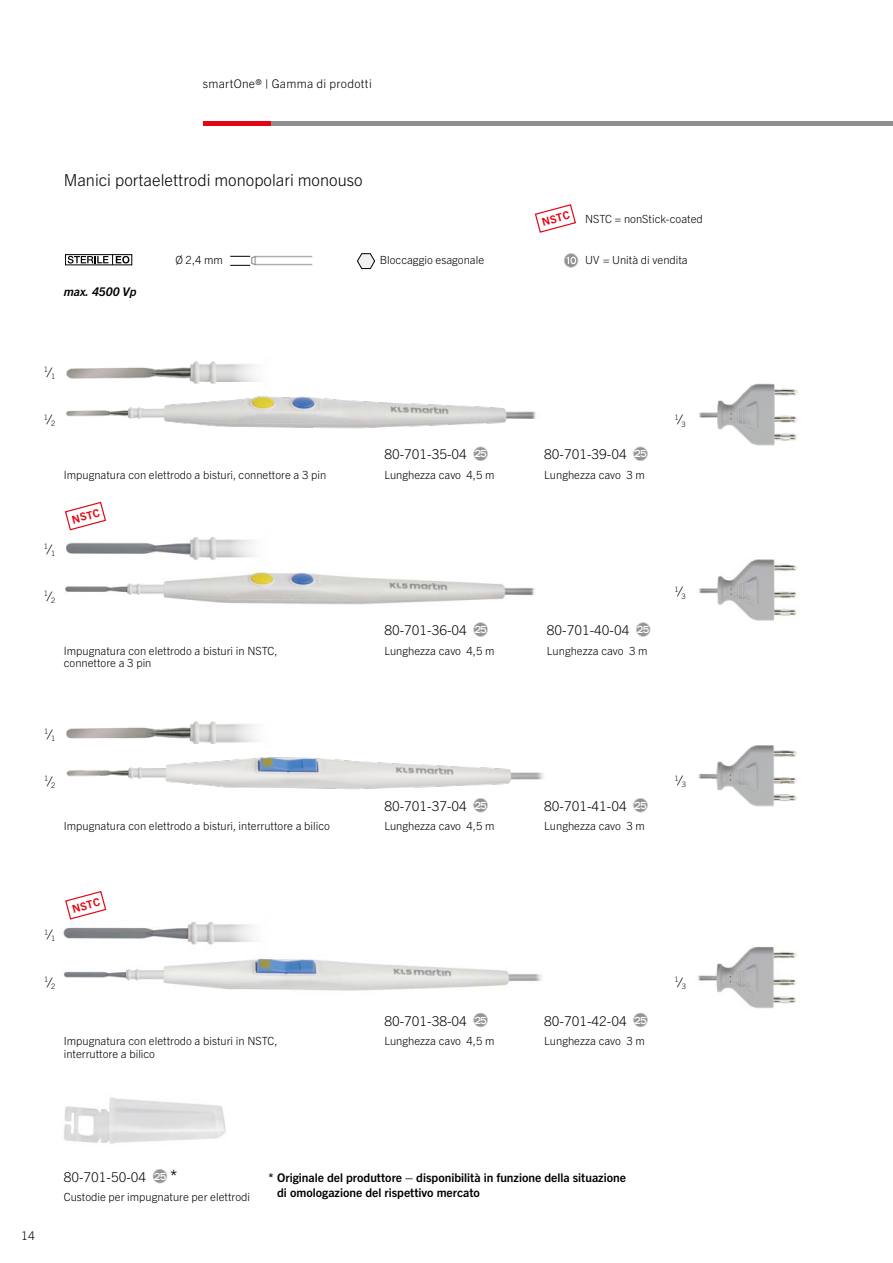
<style>
.page{position:relative;width:893px;height:1263px;background:#fff}
.page>*{position:absolute;margin:0;border:0;box-sizing:border-box;transform-origin:0 0}
.t1{font:300 16.5px "Trade Gothic Next LT Pro";color:#000}
.t2{font:300 13.5px "Trade Gothic Next LT Pro";color:#000}
.t3{font:700 12px/15px "Trade Gothic Next LT Pro";color:#000}
.t4{font:300 12px "Trade Gothic Next LT Pro";letter-spacing:.025em;color:#000}
.t5{font:italic 700 12px "Trade Gothic Next LT Pro";color:#000}
.t6{font:300 11.25px/12.8px "Trade Gothic Next LT Pro";color:#000}
.t7{font:700 10.95px "Trade Gothic Next LT Pro";color:#e30613}
.t8{font:300 7.5px "Trade Gothic Next LT Pro";color:#000}
.s1{font-size:12.75px}
.s2{font-size:18px}
</style>
<div class="page">
<img style="left:66px;top:395px;width:470px;height:34px">
<img style="left:66px;top:361px;width:192px;height:23px">
<img style="left:65px;top:572px;width:470px;height:33px">
<img style="left:66px;top:537px;width:206px;height:33px">
<img style="left:66px;top:757px;width:478px;height:56px">
<img style="left:66px;top:721px;width:192px;height:23px">
<img style="left:63px;top:956px;width:479px;height:57px">
<img style="left:63px;top:921px;width:210px;height:38px">
<svg style="left:64px;top:501px;width:42px;height:30px"></svg>
<svg style="left:65px;top:891px;width:42px;height:29px"></svg>
<img style="left:699px;top:383px;width:99px;height:63px">
<img style="left:698px;top:559px;width:99px;height:62px">
<img style="left:698px;top:745px;width:99px;height:62px">
<img style="left:698px;top:946px;width:99px;height:63px">
<img style="left:64px;top:1097px;width:162px;height:47px">
<svg style="left:534px;top:204px;width:42px;height:29px"></svg>
<svg style="left:473px;top:447px;width:15px;height:14px"></svg>
<svg style="left:633px;top:447px;width:15px;height:14px"></svg>
<svg style="left:473px;top:798px;width:15px;height:14px"></svg>
<svg style="left:633px;top:798px;width:15px;height:14px"></svg>
<svg style="left:473px;top:622px;width:15px;height:15px"></svg>
<svg style="left:636px;top:622px;width:14px;height:15px"></svg>
<svg style="left:473px;top:1013px;width:15px;height:14px"></svg>
<svg style="left:633px;top:1013px;width:15px;height:14px"></svg>
<svg style="left:153px;top:1169px;width:14px;height:14px"></svg>
<svg style="left:357px;top:253px;width:18px;height:16px"></svg>
<hr style="left:203px;top:121px;width:68px;height:4px;background:#e30613">
<hr style="left:271px;top:121px;width:622px;height:4px;background:#909090">
<div style="left:65px;top:254px;width:67px;height:11px;border:1px solid #000"></div>
<svg style="left:68px;top:255px;width:61px;height:10px"></svg>
<img style="left:233px;top:255px;width:80px;height:11px">
<svg style="left:564px;top:253px;width:14px;height:15px"></svg>
<svg style="left:230px;top:256px;width:20px;height:1px"></svg>
<svg style="left:230px;top:265px;width:20px;height:1px"></svg>
<p class="t4" style="left:203px;top:75px;width:170px">smartOne® | Gamma di prodotti</p>
<h1 class="t1" style="left:64px;top:169px;width:300px">Manici portaelettrodi monopolari monouso</h1>
<p class="t5" style="left:64px;top:283px;width:74px">max. 4500 Vp</p>
<p class="t6" style="left:175px;top:253px;width:49px">Ø 2,4 mm</p>
<p class="t6" style="left:380px;top:253px;width:106px">Bloccaggio esagonale</p>
<p class="t8" style="left:44px;top:367px;width:13px">1<span class="s1">⁄</span>1</p>
<p class="t8" style="left:44px;top:415px;width:13px">1<span class="s1">⁄</span>2</p>
<p class="t2" style="left:384px;top:445px;width:104px">80-701-35-04 <sup>25</sup></p>
<p class="t6" style="left:64px;top:468px;width:264px">Impugnatura con elettrodo a bisturi, connettore a 3 pin</p>
<p class="t6" style="left:384px;top:468px;width:112px">Lunghezza cavo 4,5 m</p>
<p class="t8" style="left:44px;top:545px;width:13px">1<span class="s1">⁄</span>1</p>
<p class="t7" style="left:70px;top:512px;width:30px;rotate:-15deg">NSTC</p>
<p class="t8" style="left:44px;top:592px;width:13px">1<span class="s1">⁄</span>2</p>
<p class="t6" style="left:64px;top:643px;width:215px">Impugnatura con elettrodo a bisturi in NSTC, connettore a 3 pin</p>
<p class="t2" style="left:384px;top:621px;width:104px">80-701-36-04 <sup>25</sup></p>
<p class="t6" style="left:384px;top:643px;width:112px">Lunghezza cavo 4,5 m</p>
<p class="t8" style="left:44px;top:730px;width:13px">1<span class="s1">⁄</span>1</p>
<p class="t8" style="left:44px;top:776px;width:13px">1<span class="s1">⁄</span>2</p>
<p class="t6" style="left:64px;top:819px;width:268px">Impugnatura con elettrodo a bisturi, interruttore a bilico</p>
<p class="t2" style="left:384px;top:796px;width:104px">80-701-37-04 <sup>25</sup></p>
<p class="t6" style="left:384px;top:819px;width:112px">Lunghezza cavo 4,5 m</p>
<p class="t8" style="left:44px;top:930px;width:13px">1<span class="s1">⁄</span>1</p>
<p class="t8" style="left:44px;top:977px;width:13px">1<span class="s1">⁄</span>2</p>
<p class="t7" style="left:70px;top:901px;width:30px;rotate:-15deg">NSTC</p>
<p class="t6" style="left:64px;top:1034px;width:215px">Impugnatura con elettrodo a bisturi in NSTC, interruttore a bilico</p>
<p class="t2" style="left:384px;top:1011px;width:104px">80-701-38-04 <sup>25</sup></p>
<p class="t6" style="left:384px;top:1034px;width:112px">Lunghezza cavo 4,5 m</p>
<p class="t7" style="left:540px;top:215px;width:30px;rotate:-15deg">NSTC</p>
<p class="t6" style="left:585px;top:211px;width:119px">NSTC = nonStick-coated</p>
<p class="t6" style="left:585px;top:253px;width:104px">UV = Unità di vendita</p>
<p class="t8" style="left:674px;top:415px;width:13px">1<span class="s1">⁄</span>3</p>
<p class="t2" style="left:544px;top:445px;width:104px">80-701-39-04 <sup>25</sup></p>
<p class="t6" style="left:544px;top:468px;width:102px">Lunghezza cavo 3 m</p>
<p class="t2" style="left:547px;top:621px;width:104px">80-701-40-04 <sup>25</sup></p>
<p class="t6" style="left:547px;top:643px;width:102px">Lunghezza cavo 3 m</p>
<p class="t8" style="left:674px;top:587px;width:13px">1<span class="s1">⁄</span>3</p>
<p class="t2" style="left:544px;top:796px;width:104px">80-701-41-04 <sup>25</sup></p>
<p class="t6" style="left:544px;top:819px;width:102px">Lunghezza cavo 3 m</p>
<p class="t8" style="left:675px;top:776px;width:13px">1<span class="s1">⁄</span>3</p>
<p class="t2" style="left:544px;top:1011px;width:104px">80-701-42-04 <sup>25</sup></p>
<p class="t6" style="left:544px;top:1034px;width:102px">Lunghezza cavo 3 m</p>
<p class="t8" style="left:675px;top:977px;width:13px">1<span class="s1">⁄</span>3</p>
<p class="t4" style="left:21px;top:1227px;width:15px">14</p>
<p class="t2" style="left:64px;top:1167px;width:115px">80-701-50-04 <sup>25</sup> <span class="s2">*</span></p>
<p class="t6" style="left:64px;top:1190px;width:188px">Custodie per impugnature per elettrodi</p>
<p class="t3" style="left:277px;top:1169px;width:350px;text-indent:-9px">* Originale del produttore – disponibilità in funzione della situazione di omologazione del rispettivo mercato</p>
</div>
